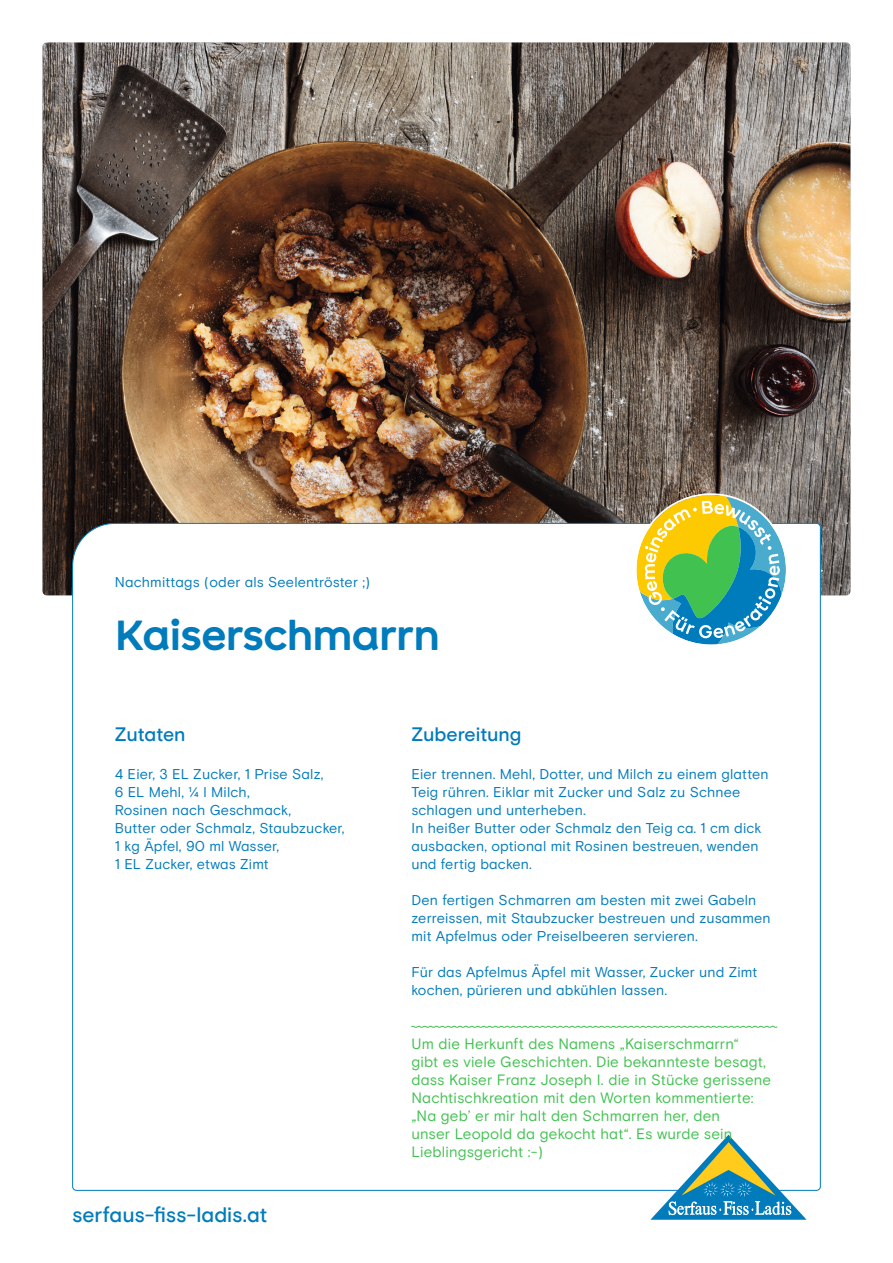
<style>
.page{position:relative;width:893px;height:1263px;background:#fff}
.page>*{position:absolute;margin:0;border:0;box-sizing:border-box;transform-origin:0 0}
.t1{font:42px "SFL Headline";color:#007bbc}
.t2{font:500 21px "Basis Grotesque Pro";letter-spacing:-.005em;color:#007bbc}
.t3{font:500 19.5px "Basis Grotesque Pro";color:#007bbc}
.c1_störer{font:15px/18px "Basis Grotesque Pro";letter-spacing:.01em;color:#41c150}
.c1{font:14.25px/18px "Basis Grotesque Pro";letter-spacing:.015em;color:#007bbc}
</style>
<div class="page">
<img style="left:43px;top:43px;width:807px;height:552px">
<svg style="left:72px;top:523px;width:749px;height:668px"></svg>
<svg style="left:650px;top:1135px;width:157px;height:85px"></svg>
<svg style="left:636px;top:495px;width:150px;height:149px"></svg>
<svg style="left:411px;top:1025px;width:367px;height:3px"></svg>
<p class="c1" style="left:115px;top:574px;width:257px">Nachmittags (oder als Seelentröster ;)</p>
<p class="t1" style="left:115px;top:612px;width:326px">Kaiserschmarrn</p>
<p class="t3" style="left:115px;top:723px;width:72px">Zutaten</p>
<p class="c1" style="left:115px;top:765px;width:231px">4 Eier, 3 EL Zucker, 1 Prise Salz,<br>6 EL Mehl, ¼ l Milch,<br>Rosinen nach Geschmack,<br>Butter oder Schmalz, Staubzucker,<br>1 kg Äpfel, 90 ml Wasser,<br>1 EL Zucker, etwas Zimt</p>
<h2 class="t2" style="left:72px;top:1202px;width:197px">serfaus-fiss-ladis.at</h2>
<p class="t3" style="left:411px;top:723px;width:111px">Zubereitung</p>
<p class="c1" style="left:411px;top:765px;width:359px">Eier trennen. Mehl, Dotter, und Milch zu einem glatten Teig rühren. Eiklar mit Zucker und Salz zu Schnee schlagen und unterheben.<br>In heißer Butter oder Schmalz den Teig ca. 1 cm dick ausbacken, optional mit Rosinen bestreuen, wenden und fertig backen.</p>
<p class="c1" style="left:411px;top:891px;width:361px">Den fertigen Schmarren am besten mit zwei Gabeln zerreissen, mit Staubzucker bestreuen und zusammen mit Apfelmus oder Preiselbeeren servieren.</p>
<p class="c1" style="left:411px;top:963px;width:347px">Für das Apfelmus Äpfel mit Wasser, Zucker und Zimt kochen, pürieren und abkühlen lassen.</p>
<p class="c1_störer" style="left:411px;top:1035px;width:361px">Um die Herkunft des Namens „Kaiserschmarrn“<br>gibt es viele Geschichten. Die bekannteste besagt, dass Kaiser Franz Joseph I. die in Stücke gerissene Nachtischkreation mit den Worten kommentierte: „Na geb’ er mir halt den Schmarren her, den<br>unser Leopold da gekocht hat“. Es wurde sein Lieblingsgericht :-)</p>
</div>
